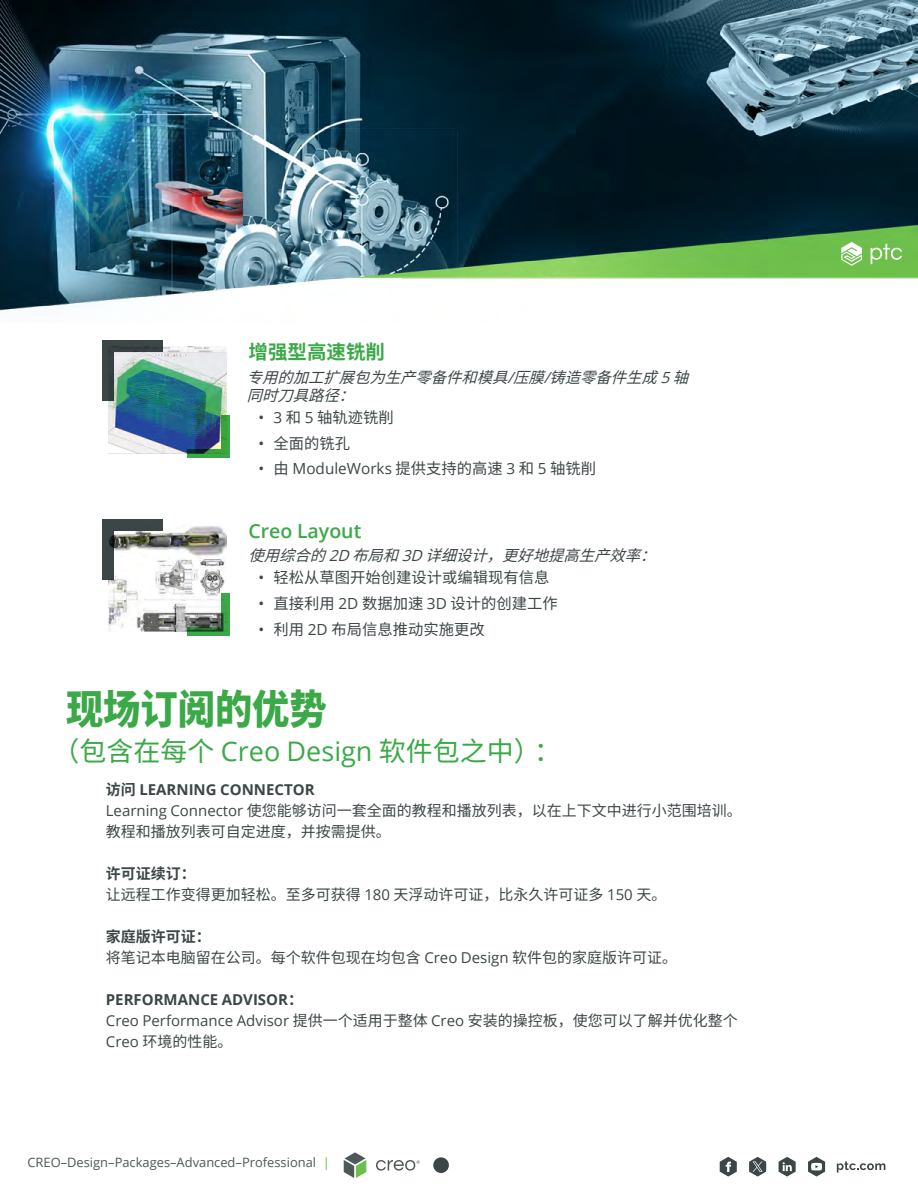
<style>
.page{position:relative;width:918px;height:1188px;background:#fff}
.page>*{position:absolute;margin:0;border:0;box-sizing:border-box;transform-origin:0 0}
.t1{font:900 40.5px "Noto Sans CJ Ksc";color:#3ba948;scale:.92 1}
.t2{font:27px "Noto Sans CJ Ksc";color:#3ba948}
.t3{font:600 19.5px "Open Sans";color:#3ba948}
.t4{font:700 19.5px "Noto Sans CJ Ksc";color:#3ba948}
.t5{font:italic 15.3px/22.5px "Noto Sans CJ Ksc";color:#3d4647}
.t6{font:15.3px/25.7px "Noto Sans CJ Ksc";color:#3d4647}
.t7{font:15.3px/25.7px "Open Sans";color:#3d4647;text-align:justify}
.t8{font:15px/21px "Noto Sans CJ Ksc";color:#3d4647}
.t9{font:700 15px "Open Sans";color:#3d4647}
.t10{font:12.9px "Open Sans";color:#4d5859}
.s1{font-family:"Open Sans"}
.s2{font-family:"Noto Sans CJ Ksc"}
.s3{font-style:normal}
.s4{font-weight:700}
.s5{color:#6ebe4b}
</style>
<div class="page">
<svg style="left:376px;top:1160px;width:44px;height:11px"></svg>
<svg style="left:344px;top:1152px;width:22px;height:26px"></svg>
<div style="left:433px;top:1157px;width:16px;height:16px;background:#3d4647;border-radius:50%"></div>
<svg style="left:720px;top:1157px;width:17px;height:20px"></svg>
<svg style="left:779px;top:1157px;width:17px;height:20px"></svg>
<svg style="left:808px;top:1157px;width:17px;height:20px"></svg>
<svg style="left:837px;top:1161px;width:48px;height:12px"></svg>
<svg style="left:749px;top:1157px;width:17px;height:20px"></svg>
<img style="left:0;top:0;width:918px;height:311px">
<svg style="left:841px;top:242px;width:21px;height:24px"></svg>
<svg style="left:871px;top:244px;width:31px;height:20px"></svg>
<img style="left:108px;top:526px;width:118px;height:105px">
<div style="left:102px;top:519px;width:61px;height:12px;background:#3d4647"></div>
<div style="left:102px;top:519px;width:12px;height:60px;background:#3d4647"></div>
<svg style="left:188px;top:627px;width:33px;height:8px"></svg>
<svg style="left:221px;top:593px;width:9px;height:42px"></svg>
<img style="left:108px;top:346px;width:118px;height:107px">
<div style="left:102px;top:340px;width:61px;height:12px;background:#3d4647"></div>
<div style="left:102px;top:340px;width:12px;height:61px;background:#3d4647"></div>
<svg style="left:188px;top:449px;width:33px;height:8px"></svg>
<svg style="left:221px;top:415px;width:9px;height:42px"></svg>
<h3 class="t4" style="left:249px;top:341px;width:138px">增强型高速铣削</h3>
<p class="t5" style="left:247px;top:368px;width:454px;line-height:18.5px">专用的加工扩展包为生产零备件和模具<span class="s1">/</span>压膜<span class="s1">/</span>铸造零备件生成<span class="s1">5</span>轴同时刀具路径：</p>
<p class="t6" style="left:274px;top:405px;width:122px"><span class="s1">3</span> 和 <span class="s1">5</span> 轴轨迹铣削全面的铣孔</p>
<p class="t7" style="left:274px;top:456px;width:324px"><span class="s2">由</span> ModuleWorks <span class="s2">提供支持的高速</span> 3 <span class="s2">和</span> 5 <span class="s2">轴铣削</span></p>
<p class="t7" style="left:259px;top:404px;width:7px">• • •</p>
<h3 class="t3" style="left:249px;top:517px;width:114px">Creo Layout</h3>
<p class="t5" style="left:274px;top:544px;width:395px;text-indent:-25px">使用综合的<span class="s1">2 D</span> 布局和<span class="s1">3 D</span> 详细设计，更好地提高生产效率：<span class="s3">轻松从草图开始创建设计或编辑现有信息</span></p>
<p class="t6" style="left:274px;top:591px;width:286px">直接利用 <span class="s1">2D</span> 数据加速 <span class="s1">3D</span> 设计的创建工作利用 <span class="s1">2D</span> 布局信息推动实施更改</p>
<p class="t7" style="left:259px;top:565px;width:7px">• • •</p>
<h1 class="t1" style="left:66px;top:687px;width:285px">现场订阅的优势</h1>
<h2 class="t2" style="left:52px;top:736px;width:510px">（包含在每个 <span class="s1">Creo Design</span> 软件包之中）：</h2>
<p class="t9" style="left:106px;top:779px;width:210px"><span class="s2">访问</span> LEARNING CONNECTOR</p>
<p class="t8" style="left:106px;top:801px;width:638px"><span class="s1">Learning Connector</span> 使您能够访问一套全面的教程和播放列表，以在上下文中进行小范围培训。教程和播放列表可自定进度，并按需提供。</p>
<p class="t8" style="left:106px;top:864px;width:562px"><span class="s4">许可证续订：<br></span>让远程工作变得更加轻松。至多可获得 <span class="s1">180</span> 天浮动许可证，比永久许可证多 <span class="s1">150</span> 天。</p>
<p class="t8" style="left:106px;top:927px;width:573px"><span class="s4">家庭版许可证：<br></span>将笔记本电脑留在公司。每个软件包现在均包含 <span class="s1">Creo Design</span> 软件包的家庭版许可证。</p>
<p class="t9" style="left:106px;top:989px;width:199px">PERFORMANCE ADVISOR<span class="s2">：</span></p>
<p class="t8" style="left:106px;top:1011px;width:633px"><span class="s1">Creo Performance Advisor</span> 提供一个适用于整体 <span class="s1">Creo</span> 安装的操控板，使您可以了解并优化整个<br><span class="s1">Creo</span> 环境的性能。</p>
<p class="t10" style="left:27px;top:1153px;width:304px">CREO–Design–Packages–Advanced–Professional <span class="s5">|</span></p>
</div>
